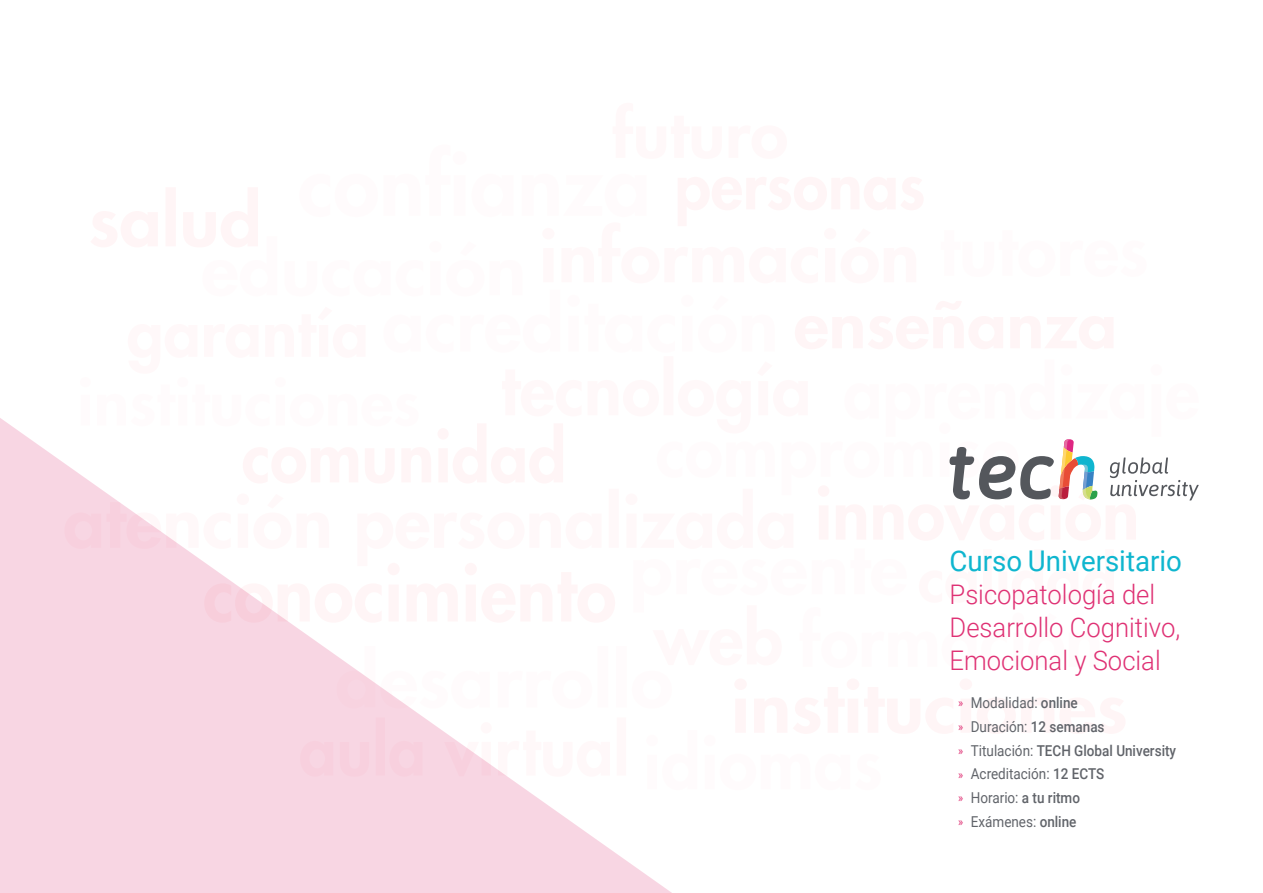
<style>
.page{position:relative;width:1263px;height:893px;background:#fff}
.page>*{position:absolute;margin:0;border:0;box-sizing:border-box;transform-origin:0 0}
.t1{font:28.5px "Roboto";color:#0fb6cf}
.t2{font:300 27px/33px "Roboto";color:#df3174;scale:.95 1}
.t3{font:15px/23.7px "Roboto";color:#61646a;scale:.9 1}
.s1{font-size:12px;color:#df3174}
.s2{font-weight:500}
</style>
<div class="page">
<svg style="left:0;top:418px;width:672px;height:475px;background:#f8d9e5"></svg>
<svg style="left:64px;top:418px;width:1135px;height:372px"></svg>
<h1 class="t1" style="left:949px;top:541px;width:234px">Curso Universitario</h1>
<h2 class="t2" style="left:949px;top:577px;width:244px">Psicopatología del<br>Desarrollo Cognitivo,<br>Emocional y Social</h2>
<p class="t3" style="left:958px;top:690px;width:244px"><span class="s1">»</span> Modalidad: <span class="s2">online<br></span><span class="s1">»</span> Duración: <span class="s2">12 semanas<br></span><span class="s1">»</span> Titulación: <span class="s2">TECH Global University </span><span class="s1">»</span> Acreditación: <span class="s2">12 ECTS<br></span><span class="s1">»</span> Horario: <span class="s2">a tu ritmo<br></span><span class="s1">»</span> Exámenes: <span class="s2">online</span></p>
</div>
